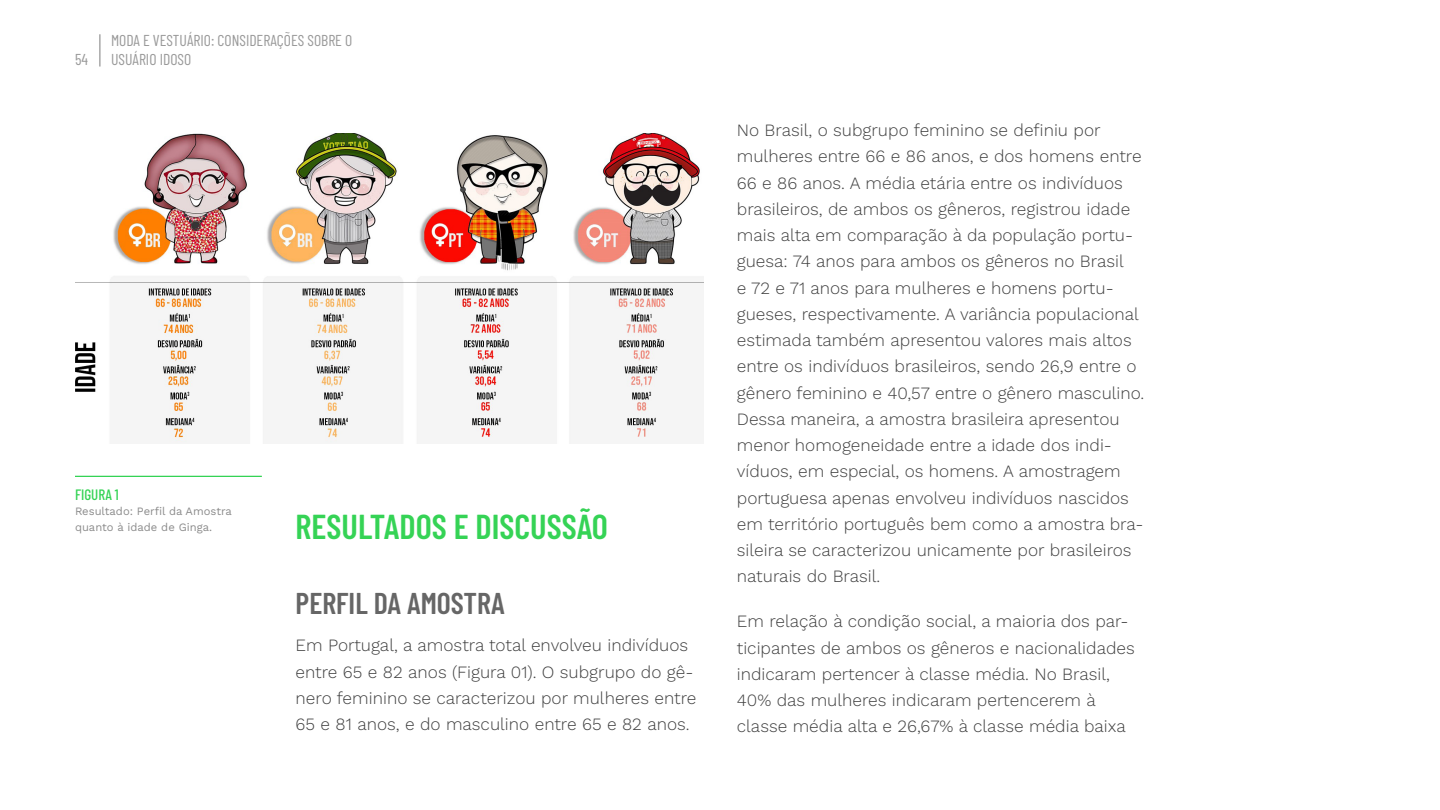
<style>
.page{position:relative;width:1440px;height:810px;background:#fff}
.page>*{position:absolute;margin:0;border:0;box-sizing:border-box;transform-origin:0 0}
.t1{font:600 34.5px "Barlow Condensed";color:#35d355}
.t2{font:600 30px "Barlow Condensed";color:#666}
.t3{font:300 17.25px/26.2px "Work Sans";color:#404040}
.t4{font:15.75px "Barlow Condensed";color:#999}
.t5{font:500 15px "Barlow Condensed";color:#35d355}
.t6{font:11.25px/15.8px "Work Sans";color:#8c8c8c}
</style>
<div class="page">
<hr style="left:99px;top:34px;width:2px;height:33px;background:#999">
<hr style="left:75px;top:476px;width:187px;height:1px;background:#35d355">
<img style="left:75px;top:134px;width:628px;height:310px">
<p class="t4" style="left:111px;top:30px;width:243px">MODA E VESTUÁRIO: CONSIDERAÇÕES SOBRE O</p>
<p class="t4" style="left:75px;top:48px;width:14px">54</p>
<p class="t4" style="left:111px;top:48px;width:82px">USUÁRIO IDOSO</p>
<p class="t5" style="left:75px;top:483px;width:45px">FIGURA 1</p>
<p class="t6" style="left:75px;top:503px;width:158px">Resultado: Perfil da Amostra quanto à idade de Ginga.</p>
<h1 class="t1" style="left:296px;top:502px;width:314px">RESULTADOS E DISCUSSÃO</h1>
<h2 class="t2" style="left:296px;top:582px;width:211px">PERFIL DA AMOSTRA</h2>
<p class="t3" style="left:296px;top:632px;width:402px">Em Portugal, a amostra total envolveu indivíduos entre 65 e 82 anos (Figura 01). O subgrupo do gê&shy;nero feminino se caracterizou por mulheres entre 65 e 81 anos, e do masculino entre 65 e 82 anos.</p>
<p class="t3" style="left:737px;top:117px;width:409px">No Brasil, o subgrupo feminino se definiu por mulheres entre 66 e 86 anos, e dos homens entre 66 e 86 anos. A média etária entre os indivíduos brasileiros, de ambos os gêneros, registrou idade mais alta em comparação à da população portu&shy;guesa: 74 anos para ambos os gêneros no Brasil<br>e 72 e 71 anos para mulheres e homens portu&shy;gueses, respectivamente. A variância populacional estimada também apresentou valores mais altos entre os indivíduos brasileiros, sendo 26,9 entre o gênero feminino e 40,57 entre o gênero masculino.<br>Dessa maneira, a amostra brasileira apresentou menor homogeneidade entre a idade dos indi&shy;víduos, em especial, os homens. A amostragem portuguesa apenas envolveu indivíduos nascidos em território português bem como a amostra bra&shy;sileira se caracterizou unicamente por brasileiros naturais do Brasil.</p>
<p class="t3" style="left:737px;top:608px;width:400px">Em relação à condição social, a maioria dos par&shy;ticipantes de ambos os gêneros e nacionalidades indicaram pertencer à classe média. No Brasil, 40% das mulheres indicaram pertencerem à classe média alta e 26,67% à classe média baixa</p>
</div>
